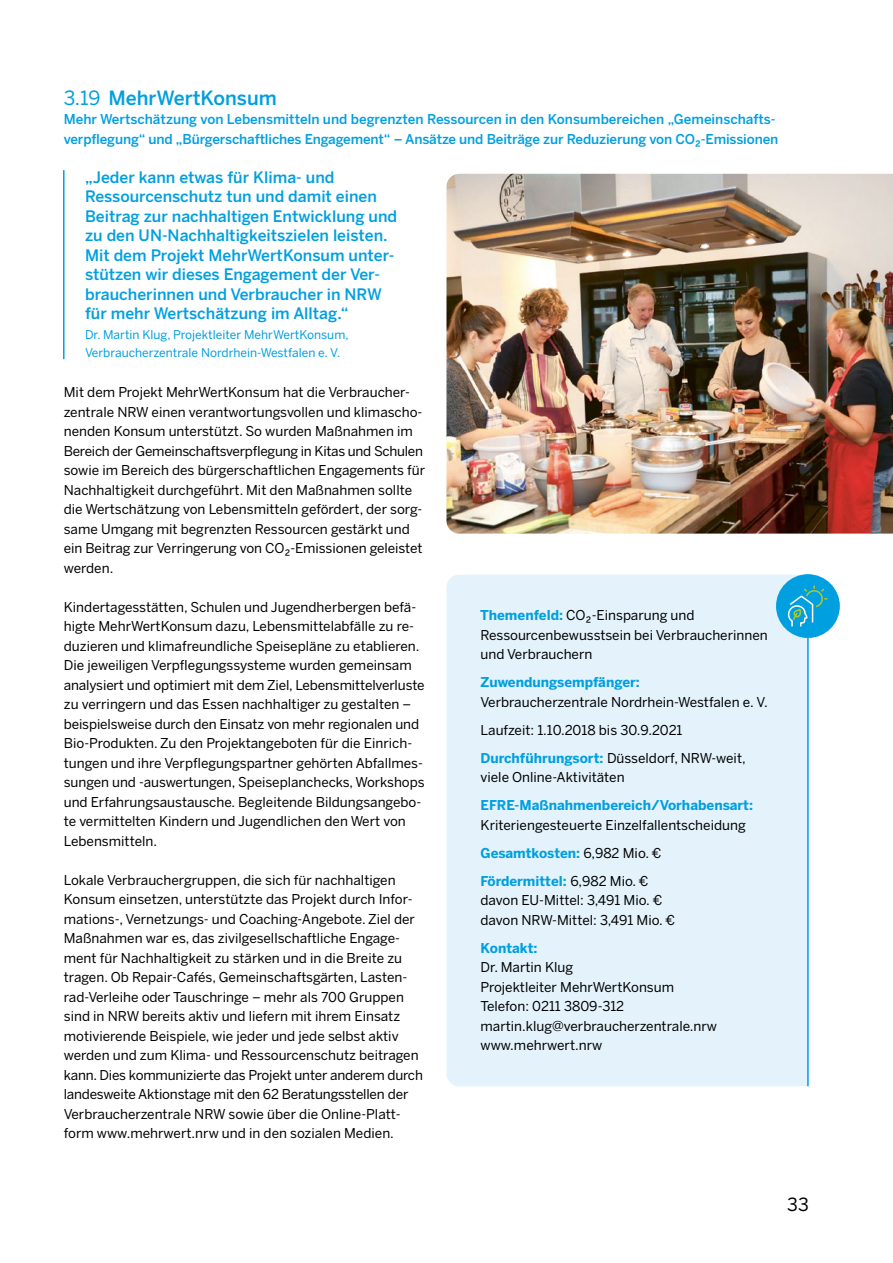
<style>
.page{position:relative;width:893px;height:1263px;background:#fff}
.page>*{position:absolute;margin:0;border:0;box-sizing:border-box;transform-origin:0 0}
.t1{font:500 19.5px "Benton Sans";color:#009fe0}
.t2{font:18px "Benton Sans";color:#000}
.t3{font:500 15.75px/19.5px "Benton Sans";color:#009fe0}
.t4{font:13.5px/19.5px "Benton Sans";color:#000}
.t5{font:500 13.5px/19.5px "Benton Sans";letter-spacing:-.01em;color:#009fe0}
.t6{font:700 13.5px "Benton Sans";letter-spacing:-.005em;color:#009fe0}
.t7{font:12px/18px "Benton Sans";color:#009fe0}
.s1{font-weight:400}
.s2{font-weight:700;color:#009fe0}
.s3{font-weight:400;color:#000}
</style>
<div class="page">
<hr style="left:63px;top:170px;width:2px;height:189px;background:#009fe0">
<div style="left:446px;top:575px;width:361px;height:511px;background:#e3f2fb"></div>
<hr style="left:807px;top:575px;width:2px;height:511px;background:#009fe0">
<img style="left:446px;top:174px;width:447px;height:360px">
<div style="left:776px;top:574px;width:64px;height:64px;background:#009fe0;border-radius:50%"></div>
<svg style="left:787px;top:586px;width:40px;height:46px"></svg>
<h3 class="t1" style="left:64px;top:85px;width:215px"><span class="s1">3.19</span> MehrWertKonsum</h3>
<p class="t5" style="left:64px;top:110px;width:716px">Mehr Wertschätzung von Lebensmitteln und begrenzten Ressourcen in den Konsumbereichen „Gemeinschafts&shy;verpflegung“ und „Bürgerschaftliches Engagement“ – Ansätze und Beiträge zur Reduzierung von CO₂-Emissionen</p>
<p class="t3" style="left:85px;top:167px;width:314px">„Jeder kann etwas für Klima- und Ressourcenschutz tun und damit einen Beitrag zur nachhaltigen Entwicklung und zu den UN-Nachhaltigkeitszielen leisten.<br>Mit dem Projekt MehrWertKonsum unter&shy;stützen wir dieses Engagement der Ver&shy;braucherinnen und Verbraucher in NRW für mehr Wertschätzung im Alltag.“</p>
<p class="t7" style="left:85px;top:325px;width:265px">Dr. Martin Klug, Projektleiter MehrWertKonsum,<br>Verbraucherzentrale Nordrhein-Westfalen e. V.</p>
<p class="t4" style="left:64px;top:382px;width:363px">Mit dem Projekt MehrWertKonsum hat die Verbraucher&shy;zentrale NRW einen verantwortungsvollen und klimascho&shy;nenden Konsum unterstützt. So wurden Maßnahmen im Bereich der Gemeinschaftsverpflegung in Kitas und Schulen sowie im Bereich des bürgerschaftlichen Engagements für Nachhaltigkeit durchgeführt. Mit den Maßnahmen sollte die Wertschätzung von Lebensmitteln gefördert, der sorg&shy;same Umgang mit begrenzten Ressourcen gestärkt und ein Beitrag zur Verringerung von CO₂-Emissionen geleistet werden.</p>
<p class="t4" style="left:64px;top:597px;width:362px">Kindertagesstätten, Schulen und Jugendherbergen befä&shy;higte MehrWertKonsum dazu, Lebensmittelabfälle zu re&shy;duzieren und klimafreundliche Speisepläne zu etablieren.<br>Die jeweiligen Verpflegungssysteme wurden gemeinsam analysiert und optimiert mit dem Ziel, Lebensmittelverluste zu verringern und das Essen nachhaltiger zu gestalten – beispielsweise durch den Einsatz von mehr regionalen und Bio-Produkten. Zu den Projektangeboten für die Einrich&shy;tungen und ihre Verpflegungspartner gehörten Abfallmes&shy;sungen und -auswertungen, Speiseplanchecks, Workshops und Erfahrungsaustausche. Begleitende Bildungsangebo&shy;te vermittelten Kindern und Jugendlichen den Wert von Lebensmitteln.</p>
<p class="t4" style="left:64px;top:870px;width:361px">Lokale Verbrauchergruppen, die sich für nachhaltigen Konsum einsetzen, unterstützte das Projekt durch Infor&shy;mations-, Vernetzungs- und Coaching-Angebote. Ziel der Maßnahmen war es, das zivilgesellschaftliche Engage&shy;ment für Nachhaltigkeit zu stärken und in die Breite zu tragen. Ob Repair-Cafés, Gemeinschaftsgärten, Lasten&shy;rad-Verleihe oder Tauschringe – mehr als 700 Gruppen sind in NRW bereits aktiv und liefern mit ihrem Einsatz motivierende Beispiele, wie jeder und jede selbst aktiv werden und zum Klima- und Ressourcenschutz beitragen kann. Dies kommunizierte das Projekt unter anderem durch landesweite Aktionstage mit den 62 Beratungsstellen der Verbraucherzentrale NRW sowie über die Online-Platt&shy;form www.mehrwert.nrw und in den sozialen Medien.</p>
<p class="t4" style="left:480px;top:605px;width:289px"><span class="s2">Themenfeld:</span> CO₂-Einsparung und<br>Ressourcenbewusstsein bei Verbraucherinnen und Verbrauchern</p>
<p class="t4" style="left:480px;top:672px;width:289px"><span class="s2">Zuwendungsempfänger:<br></span>Verbraucherzentrale Nordrhein-Westfalen e. V.</p>
<p class="t4" style="left:480px;top:720px;width:204px">Laufzeit: 1.10.2018 bis 30.9.2021</p>
<p class="t4" style="left:480px;top:748px;width:267px"><span class="s2">Durchführungsort:</span> Düsseldorf, NRW-weit, viele Online-Aktivitäten</p>
<p class="t4" style="left:480px;top:795px;width:274px"><span class="s2">EFRE-Maßnahmenbereich/Vorhabensart:<br></span>Kriteriengesteuerte Einzelfallentscheidung</p>
<p class="t6" style="left:480px;top:844px;width:183px">Gesamtkosten: <span class="s3">6,982 Mio. €</span></p>
<p class="t4" style="left:480px;top:871px;width:196px"><span class="s2">Fördermittel:</span> 6,982 Mio. € davon EU-Mittel: 3,491 Mio. € davon NRW-Mittel: 3,491 Mio. €</p>
<p class="t4" style="left:480px;top:938px;width:238px"><span class="s2">Kontakt:<br></span>Dr. Martin Klug<br>Projektleiter MehrWertKonsum<br>Telefon: 0211 3809-312 martin.klug@verbraucherzentrale.nrw www.mehrwert.nrw</p>
<h2 class="t2" style="left:787px;top:1193px;width:23px">33</h2>
</div>
